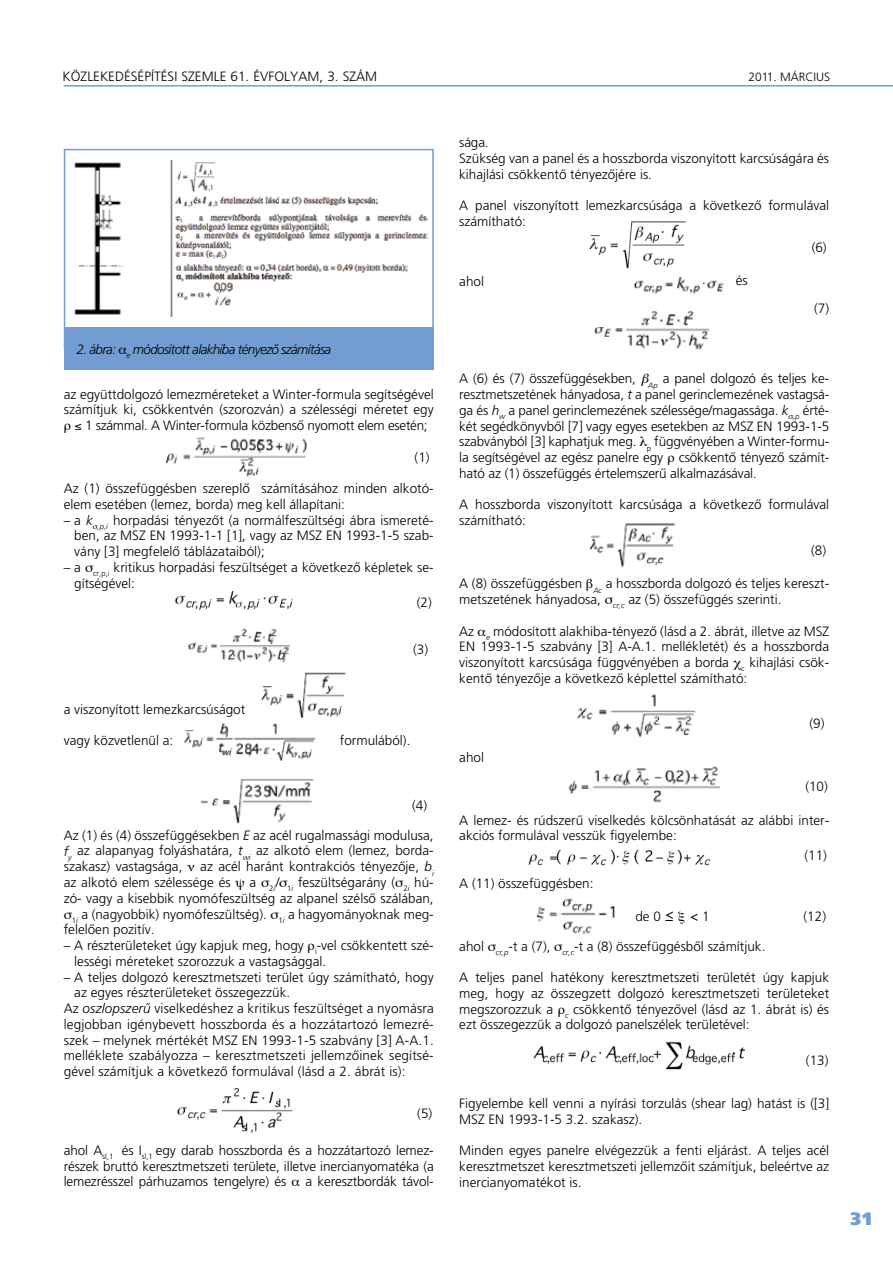
<style>
.page{position:relative;width:893px;height:1263px;background:#fff}
.page>*{position:absolute;margin:0;border:0;box-sizing:border-box;transform-origin:0 0}
.t1{font:900 18px "Frutiger H";color:#739dd2}
.t2{font:300 13.5px/15.8px "Frutiger H";color:#000}
.t3{font:italic 300 13.5px "Frutiger H";letter-spacing:-.05em;color:#000}
.t4{font:300 12px "Frutiger H";color:#000}
.s1{font-style:italic}
.s2{font-family:"Geneva";font-weight:400}
.s3{font-family:"Frutiger Alt"}
</style>
<div class="page">
<hr style="left:64px;top:85px;width:829px;height:2px;background:#739dd2">
<img style="left:166px;top:437px;width:141px;height:40px">
<img style="left:175px;top:590px;width:118px;height:20px">
<img style="left:188px;top:628px;width:103px;height:35px">
<img style="left:261px;top:672px;width:85px;height:46px">
<img style="left:184px;top:722px;width:132px;height:39px">
<img style="left:200px;top:779px;width:114px;height:45px">
<img style="left:177px;top:1088px;width:116px;height:46px">
<img style="left:589px;top:221px;width:97px;height:48px">
<img style="left:594px;top:276px;width:130px;height:74px">
<img style="left:589px;top:523px;width:87px;height:45px">
<img style="left:577px;top:694px;width:119px;height:44px">
<img style="left:568px;top:766px;width:153px;height:37px">
<img style="left:528px;top:849px;width:183px;height:17px">
<img style="left:536px;top:898px;width:79px;height:37px">
<img style="left:533px;top:1041px;width:212px;height:29px">
<img style="left:74px;top:160px;width:353px;height:157px">
<div style="left:64px;top:149px;width:370px;height:201px;border:2px solid #739dd2"></div>
<div style="left:64px;top:327px;width:370px;height:43px;background:#739dd2"></div>
<p class="t2" style="left:63px;top:69px;width:200px">KÖZLEKEDÉSÉPÍTÉSI SZEMLE 61. évfolyam</p>
<p class="t2" style="left:319px;top:69px;width:33px">, 3. szám</p>
<p class="t4" style="left:748px;top:70px;width:40px">2011. március</p>
<p class="t3" style="left:77px;top:342px;width:256px">2. ábra: <sub>e</sub> módosított alakhiba tényezô számítása</p>
<p class="t2" style="left:64px;top:386px;width:371px;text-align:center">az együttdolgozó lemezméreteket a Winter-formula segítségével számítjuk ki, csökkentvén (szorozván) a szélességi méretet egy ≤ 1 számmal. A Winter-formula közbensô nyomott elem esetén;</p>
<p class="t2" style="left:415px;top:450px;width:17px">(1)</p>
<p class="t2" style="left:64px;top:481px;width:371px">Az (1) összefüggésben szereplô számításához minden alkotó&shy;elem esetében (lemez, borda) meg kell állapítani:</p>
<p class="t2" style="left:74px;top:512px;width:361px;text-align:justify;text-indent:-11px">– a <span class="s1">k</span> <sub>,p,i</sub> horpadási tényezôt (a normálfeszültségi ábra ismereté&shy;ben, az MSZ EN 1993-1-1 [1], vagy az MSZ EN 1993-1-5 szab&shy;vány [3] megfelelô táblázataiból);</p>
<p class="t2" style="left:74px;top:559px;width:361px;text-indent:-11px">– a <sub>cr,p,i</sub> kritikus horpadási feszültséget a következô képletek se&shy;gítségével:</p>
<p class="t2" style="left:417px;top:595px;width:17px">(2)</p>
<p class="t2" style="left:413px;top:642px;width:17px">(3)</p>
<p class="t2" style="left:64px;top:701px;width:183px">a viszonyított lemezkarcsúságot</p>
<p class="t2" style="left:64px;top:733px;width:111px">vagy közvetlenül a:</p>
<p class="t2" style="left:340px;top:733px;width:72px">formulából).</p>
<p class="t2" style="left:64px;top:791px;width:371px;line-height:29.2px;text-indent:348px">(4)<br>Az (1) és (4) összefüggésekben <span class="s1">E</span> az acél rugalmassági modulusa,</p>
<p class="t2" style="left:64px;top:843px;width:371px"><span class="s1">f</span><sub>y</sub> az alapanyag folyáshatára, <span class="s1">t</span><sub>wi</sub> az alkotó elem (lemez, borda&shy;szakasz) vastagsága,</p>
<p class="t2" style="left:64px;top:859px;width:371px;text-indent:136px">az acél haránt kontrakciós tényezôje, <span class="s1">b</span><sub>i </sub>az alkotó elem szélessége és</p>
<p class="t2" style="left:250px;top:874px;width:186px">a <sub>2</sub><sub>i</sub><span class="s1">/</span> <sub>1</sub><sub>i</sub> feszültségarány ( <sub>2</sub><sub>i</sub> hú-</p>
<p class="t2" style="left:64px;top:890px;width:371px">zó- vagy a kisebbik nyomófeszültség az alpanel szélsô szálában,</p>
<p class="t2" style="left:72px;top:906px;width:363px"><sub>1</sub><sub>i</sub> a (nagyobbik) nyomófeszültség). <sub>1</sub><sub>i</sub> a hagyományoknak meg-</p>
<p class="t2" style="left:64px;top:922px;width:92px">felelôen pozitív.</p>
<p class="t2" style="left:74px;top:937px;width:361px;text-indent:-11px">– A részterületeket úgy kapjuk meg, hogy <sub>i</sub>-vel csökkentett szé&shy;lességi méreteket szorozzuk a vastagsággal.</p>
<p class="t2" style="left:64px;top:969px;width:371px">– A teljes dolgozó keresztmetszeti terület úgy számítható, hogy</p>
<p class="t2" style="left:74px;top:985px;width:217px">az egyes részterületeket összegezzük.</p>
<p class="t2" style="left:64px;top:1000px;width:371px">Az <span class="s1">oszlopszerû</span> viselkedéshez a kritikus feszültséget a nyomásra</p>
<p class="t2" style="left:64px;top:1016px;width:371px">legjobban igénybevett hosszborda és a hozzátartozó lemezré-</p>
<p class="t2" style="left:64px;top:1032px;width:371px">szek – melynek mértékét MSZ EN 1993-1-5 szabvány [3] A-A.1.</p>
<p class="t2" style="left:64px;top:1048px;width:371px">melléklete szabályozza – keresztmetszeti jellemzôinek segítsé-</p>
<p class="t2" style="left:64px;top:1063px;width:343px">gével számítjuk a következô formulával (lásd a 2. ábrát is):</p>
<p class="t2" style="left:417px;top:1105px;width:17px">(5)</p>
<p class="t2" style="left:64px;top:1142px;width:371px;text-align:justify">ahol A<sub>sl,1</sub> és I<sub>sl,1</sub> egy darab hosszborda és a hozzátartozó lemez&shy;részek bruttó keresztmetszeti területe, illetve inercianyomatéka (a lemezrésszel párhuzamos tengelyre) és</p>
<p class="t2" style="left:305px;top:1174px;width:130px">a keresztbordák távol-</p>
<p class="t2" style="left:459px;top:135px;width:371px">sága.<br>Szükség van a panel és a hosszborda viszonyított karcsúságára és kihajlási csökkentô tényezôjére is.</p>
<p class="t2" style="left:459px;top:198px;width:371px">A panel viszonyított lemezkarcsúsága a következô formulával számítható:</p>
<p class="t2" style="left:812px;top:240px;width:17px">(6)</p>
<p class="t2" style="left:459px;top:273px;width:26px">ahol</p>
<p class="t2" style="left:814px;top:300px;width:17px">(7)</p>
<p class="t2" style="left:736px;top:273px;width:13px">és</p>
<p class="t2" style="left:459px;top:371px;width:371px;text-align:justify">A (6) és (7) összefüggésekben, <sub>Ap</sub> a panel dolgozó és teljes ke&shy;resztmetszetének hányadosa, <span class="s1">t</span> a panel gerinclemezének vastagsá&shy;ga és <span class="s1">h</span><sub>w</sub> a panel gerinclemezének szélessége/magassága. <span class="s1">k</span> <sub>,p</sub> érté&shy;két segédkönyvbôl [7] vagy egyes esetekben az MSZ EN 1993-1-5 szabványból [3] kaphatjuk meg. <sub>p</sub> függvényében a Winter-formu&shy;la segítségével az egész panelre egy csökkentô tényezô számít&shy;ható az (1) összefüggés értelemszerû alkalmazásával.</p>
<p class="t2" style="left:459px;top:497px;width:371px">A hosszborda viszonyított karcsúsága a következô formulával számítható:</p>
<p class="t2" style="left:811px;top:542px;width:17px">(8)</p>
<p class="t2" style="left:459px;top:576px;width:371px">A (8) összefüggésben <sub>Ac</sub> a hosszborda dolgozó és teljes kereszt&shy;metszetének hányadosa, <sub>cr,c</sub> az (5) összefüggés szerinti.</p>
<p class="t2" style="left:459px;top:623px;width:371px;text-align:justify">Az <sub>e</sub> módosított alakhiba-tényezô (lásd a 2. ábrát, illetve az MSZ EN 1993-1-5 szabvány [3] A-A.1. mellékletét) és a hosszborda viszonyított karcsúsága függvényében a borda <sub>c</sub> kihajlási csök&shy;kentô tényezôje a következô képlettel számítható:</p>
<p class="t2" style="left:809px;top:715px;width:17px">(9)</p>
<p class="t2" style="left:459px;top:749px;width:26px">ahol</p>
<p class="t2" style="left:805px;top:778px;width:24px">(10)</p>
<p class="t2" style="left:459px;top:812px;width:371px">A lemez- és rúdszerû viselkedés kölcsönhatását az alábbi inter&shy;akciós formulával vesszük figyelembe:</p>
<p class="t2" style="left:804px;top:847px;width:24px">(11)</p>
<p class="t2" style="left:459px;top:875px;width:136px">A (11) összefüggésben:</p>
<p class="t2" style="left:635px;top:909px;width:76px">de 0 <span class="s2">≤ &lt;</span> <span class="s3">1</span></p>
<p class="t2" style="left:803px;top:909px;width:24px">(12)</p>
<p class="t2" style="left:459px;top:938px;width:308px">ahol <sub>cr,p</sub>-t a (7), <sub>cr,c</sub>-t a (8) összefüggésbôl számítjuk.</p>
<p class="t2" style="left:459px;top:969px;width:371px;text-align:justify">A teljes panel hatékony keresztmetszeti területét úgy kapjuk meg, hogy az összegzett dolgozó keresztmetszeti területeket megszorozzuk a <sub>c</sub> csökkentô tényezôvel (lásd az 1. ábrát is) és ezt összegezzük a dolgozó panelszélek területével:</p>
<p class="t2" style="left:806px;top:1052px;width:24px">(13)</p>
<p class="t2" style="left:459px;top:1095px;width:371px">Figyelembe kell venni a nyírási torzulás (shear lag) hatást is ([3]<br>MSZ EN 1993-1-5 3.2. szakasz).</p>
<p class="t2" style="left:459px;top:1143px;width:371px;text-align:justify">Minden egyes panelre elvégezzük a fenti eljárást. A teljes acél keresztmetszet keresztmetszeti jellemzôit számítjuk, beleértve az inercianyomatékot is.</p>
<h1 class="t1" style="left:850px;top:1208px;width:23px">31</h1>
</div>
